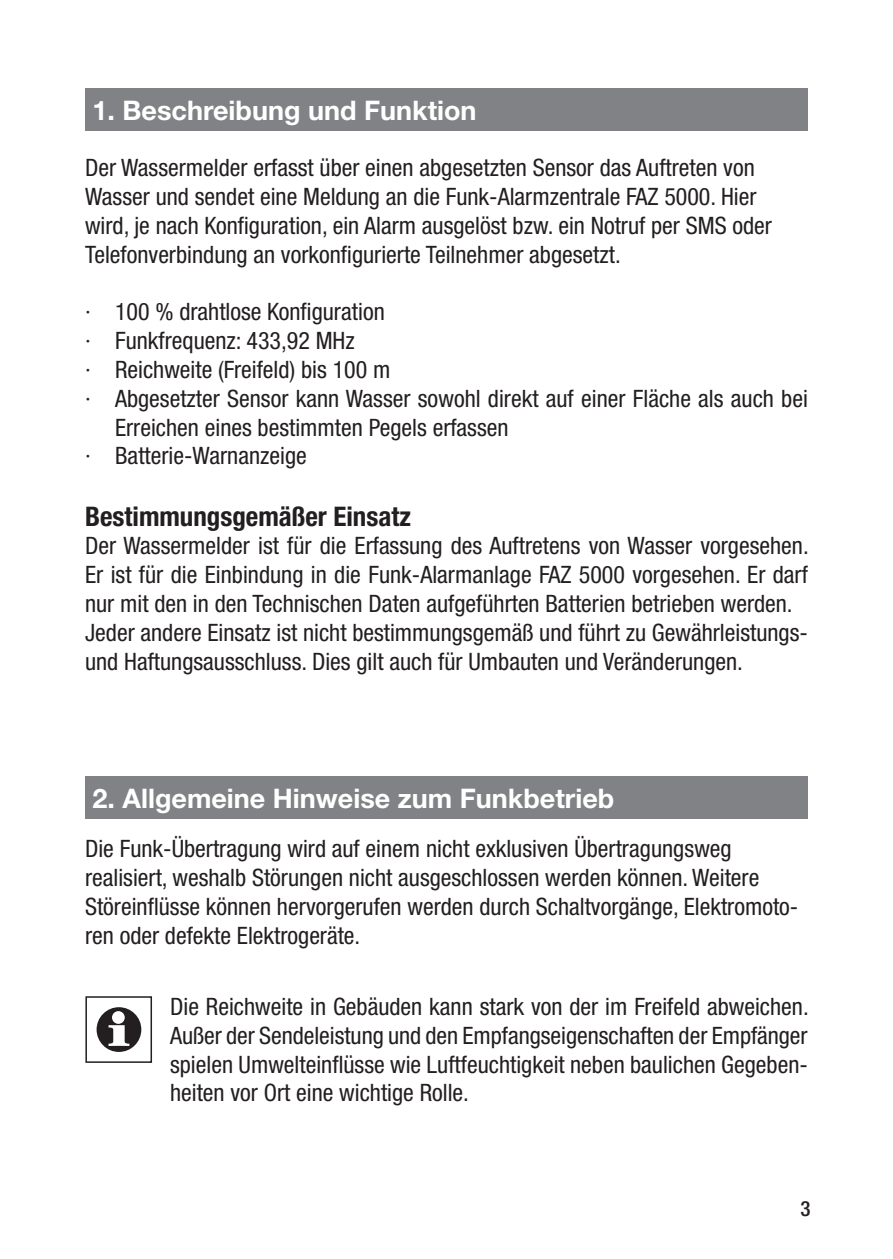
<style>
.page{position:relative;width:893px;height:1259px;background:#fff}
.page>*{position:absolute;margin:0;border:0;box-sizing:border-box;transform-origin:0 0}
.t1{font:700 27px "Helvetica Neue LT";color:#fff}
.t2{font:700 condensed 27px "Helvetica Neue LT";color:#231f20}
.t3{font:condensed 24px/28.8px "Helvetica Neue LT";color:#231f20}
.t4{font:500 condensed 21px "Helvetica Neue LT";color:#231f20}
</style>
<div class="page">
<div style="left:85px;top:996px;width:67px;height:67px;border:2px solid #231f20"></div>
<div style="left:97px;top:1007px;width:44px;height:45px;background:#231f20;border-radius:50%"></div>
<svg style="left:109px;top:1025px;width:20px;height:21px"></svg>
<div style="left:112px;top:1011px;width:13px;height:13px;background:#fff;border-radius:50%"></div>
<div style="left:85px;top:88px;width:723px;height:43px;background:#808285"></div>
<div style="left:85px;top:776px;width:723px;height:43px;background:#808285"></div>
<p class="t1" style="left:93px;top:94px;width:386px">1. Beschreibung und Funktion</p>
<p class="t3" style="left:85px;top:153px;width:688px">Der Wassermelder erfasst über einen abgesetzten Sensor das Auftreten von Wasser und sendet eine Meldung an die Funk-Alarmzentrale FAZ 5000. Hier wird, je nach Konfiguration, ein Alarm ausgelöst bzw. ein Notruf per SMS oder Telefonverbindung an vorkonfigurierte Teilnehmer abgesetzt.</p>
<p class="t3" style="left:85px;top:297px;width:301px">· 100 % drahtlose Konfiguration</p>
<p class="t3" style="left:85px;top:326px;width:271px">· Funkfrequenz: 433,92 MHz</p>
<p class="t3" style="left:85px;top:355px;width:307px">· Reichweite (Freifeld) bis 100 m</p>
<p class="t3" style="left:85px;top:384px;width:724px">· Abgesetzter Sensor kann Wasser sowohl direkt auf einer Fläche als auch bei</p>
<p class="t3" style="left:115px;top:412px;width:395px">Erreichen eines bestimmten Pegels erfassen</p>
<p class="t3" style="left:85px;top:441px;width:223px">· Batterie-Warnanzeige</p>
<p class="t2" style="left:85px;top:499px;width:327px">Bestimmungsgemäßer Einsatz</p>
<p class="t3" style="left:85px;top:531px;width:725px">Der Wassermelder ist für die Erfassung des Auftretens von Wasser vorgesehen.<br>Er ist für die Einbindung in die Funk-Alarmanlage FAZ 5000 vorgesehen. Er darf nur mit den in den Technischen Daten aufgeführten Batterien betrieben werden.<br>Jeder andere Einsatz ist nicht bestimmungsgemäß und führt zu Gewährleistungs&shy;und Haftungsausschluss. Dies gilt auch für Umbauten und Veränderungen.</p>
<p class="t1" style="left:93px;top:781px;width:523px">2. Allgemeine Hinweise zum Funkbetrieb</p>
<p class="t3" style="left:85px;top:834px;width:715px">Die Funk-Übertragung wird auf einem nicht exklusiven Übertragungsweg realisiert, weshalb Störungen nicht ausgeschlossen werden können. Weitere Störeinflüsse können hervorgerufen werden durch Schaltvorgänge, Elektromoto&shy;ren oder defekte Elektrogeräte.</p>
<p class="t3" style="left:170px;top:992px;width:640px;text-align:justify">Die Reichweite in Gebäuden kann stark von der im Freifeld abweichen.<br>Außer der Sendeleistung und den Empfangseigenschaften der Empfänger spielen Umwelteinflüsse wie Luftfeuchtigkeit neben baulichen Gegeben&shy;heiten vor Ort eine wichtige Rolle.</p>
<p class="t4" style="left:800px;top:1196px;width:12px">3</p>
</div>
